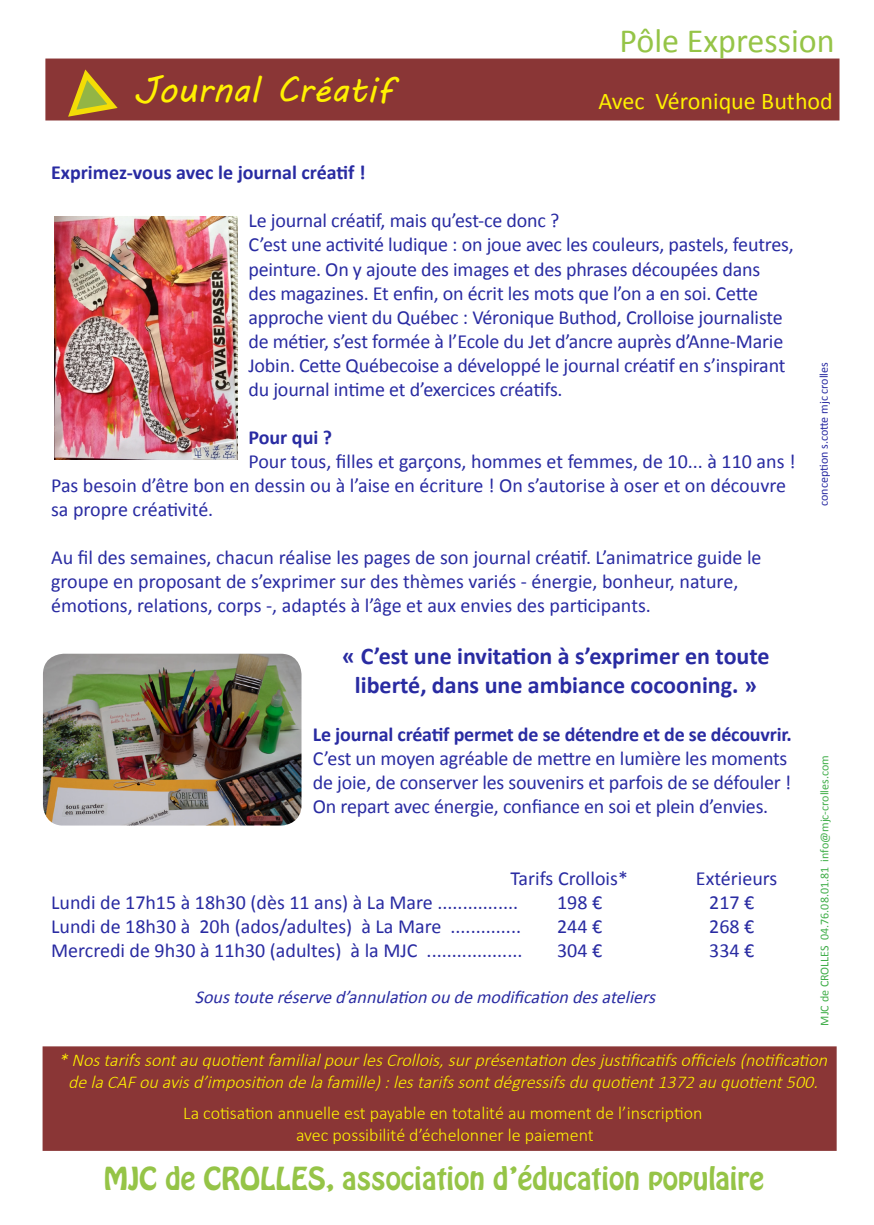
<style>
.page{position:relative;width:874px;height:1225px;background:#fff}
.page>*{position:absolute;margin:0;border:0;box-sizing:border-box;transform-origin:0 0}
.t1{font:36px "MV Boli";color:#fff101}
.t2{font:34px "Calibri";color:#95c447}
.t3{font:28px "Hobo Std";color:#95c447}
.t4{font:700 24px/28.8px "Calibri";color:#292ba2;text-align:center}
.t5{font:24px "Calibri";color:#fff101}
.t6{font:20px/24px "Calibri";letter-spacing:-.01em;color:#292ba2}
.t7{font:700 20px "Calibri";color:#292ba2}
.t8{font:italic 300 18px/21.6px "Calibri";color:#fff101;text-align:center}
.t9{font:300 18px/21.6px "Calibri";color:#fff101;text-align:center}
.t10{font:italic 18px "Calibri";color:#292ba2}
.t11{font:12px "Calibri";color:#40ae49}
.t12{font:12px "Calibri";color:#292ba2}
.s1{font-weight:700}
</style>
<div class="page">
<img style="left:43px;top:653px;width:258px;height:172px">
<img style="left:54px;top:216px;width:183px;height:243px">
<div style="left:45px;top:59px;width:794px;height:61px;background:#8a3636"></div>
<div style="left:43px;top:1046px;width:793px;height:104px;background:#8a3636;border:2px solid #7d2020"></div>
<svg style="left:64px;top:69px;width:56px;height:50px"></svg>
<p class="t1" style="left:133px;top:65px;width:259px">Journal Créatif</p>
<p class="t2" style="left:619px;top:20px;width:216px">Pôle Expression</p>
<p class="t5" style="left:598px;top:86px;width:236px">Avec Véronique Buthod</p>
<p class="t7" style="left:51px;top:160px;width:316px">Exprimez-vous avec le journal créatif !</p>
<p class="t6" style="left:248px;top:209px;width:312px">Le journal créatif, mais qu’est-ce donc ?</p>
<p class="t6" style="left:248px;top:233px;width:546px">C’est une activité ludique : on joue avec les couleurs, pastels, feutres, peinture. On y ajoute des images et des phrases découpées dans<br>des magazines. Et enfin, on écrit les mots que l’on a en soi. Cette approche vient du Québec : Véronique Buthod, Crolloise journaliste de métier, s’est formée à l’Ecole du Jet d’ancre auprès d’Anne-Marie Jobin. Cette Québecoise a développé le journal créatif en s’inspirant du journal intime et d’exercices créatifs.</p>
<p class="t7" style="left:248px;top:424px;width:85px">Pour qui ?</p>
<p class="t6" style="left:51px;top:449px;width:745px;text-indent:197px">Pour tous, filles et garçons, hommes et femmes, de 10... à 110 ans !<br>Pas besoin d’être bon en dessin ou à l’aise en écriture ! On s’autorise à oser et on découvre sa propre créativité.</p>
<p class="t6" style="left:51px;top:545px;width:711px">Au fil des semaines, chacun réalise les pages de son journal créatif. L’animatrice guide le groupe en proposant de s’exprimer sur des thèmes variés - énergie, bonheur, nature,</p>
<p class="t6" style="left:51px;top:593px;width:601px">émotions, relations, corps -, adaptés à l’âge et aux envies des participants.</p>
<p class="t4" style="left:342px;top:642px;width:428px">« C’est une invitation à s’exprimer en toute liberté, dans une ambiance cocooning. »</p>
<p class="t6" style="left:313px;top:722px;width:480px"><span class="s1">Le journal créatif permet de se détendre et de se découvrir.<br></span>C’est un moyen agréable de mettre en lumière les moments de joie, de conserver les souvenirs et parfois de se défouler !</p>
<p class="t6" style="left:313px;top:794px;width:456px">On repart avec énergie, confiance en soi et plein d’envies.</p>
<p class="t6" style="left:510px;top:866px;width:119px">Tarifs Crollois*</p>
<p class="t6" style="left:695px;top:866px;width:83px">Extérieurs</p>
<p class="t6" style="left:51px;top:890px;width:468px">Lundi de 17h15 à 18h30 (dès 11 ans) à La Mare ................</p>
<p class="t6" style="left:557px;top:890px;width:47px">198 €</p>
<p class="t6" style="left:709px;top:890px;width:47px">217 €</p>
<p class="t6" style="left:51px;top:914px;width:471px">Lundi de 18h30 à 20h (ados/adultes) à La Mare ..............</p>
<p class="t6" style="left:557px;top:914px;width:47px">244 €</p>
<p class="t6" style="left:709px;top:914px;width:47px">268 €</p>
<p class="t6" style="left:51px;top:938px;width:472px">Mercredi de 9h30 à 11h30 (adultes) à la MJC ...................</p>
<p class="t6" style="left:557px;top:938px;width:47px">304 €</p>
<p class="t6" style="left:709px;top:938px;width:47px">334 €</p>
<p class="t10" style="left:195px;top:985px;width:467px">Soustouteréserved’annulationoudemodificationdesateliers</p>
<p class="t12" style="left:815px;top:506px;width:145px;rotate:-90deg">conception s.cotte mjc crolles</p>
<p class="t11" style="left:816px;top:1025px;width:272px;rotate:-90deg">MJC de CROLLES 04.76.08.01.81 info@mjc-crolles.com</p>
<p class="t8" style="left:59px;top:1049px;width:774px">*NostarifssontauquotientfamilialpourlesCrollois,surprésentationdesjustificatifsofficiels(notification delaCAFouavisd’impositiondelafamille):lestarifssontdégressifsduquotient1372auquotient500.</p>
<p class="t9" style="left:183px;top:1102px;width:521px">La cotisation annuelle est payable en totalité au moment de l’inscription avec possibilité d’échelonner le paiement</p>
<p class="t3" style="left:104px;top:1158px;width:661px">MJC de CROLLES, association d’éducation populaire</p>
</div>
